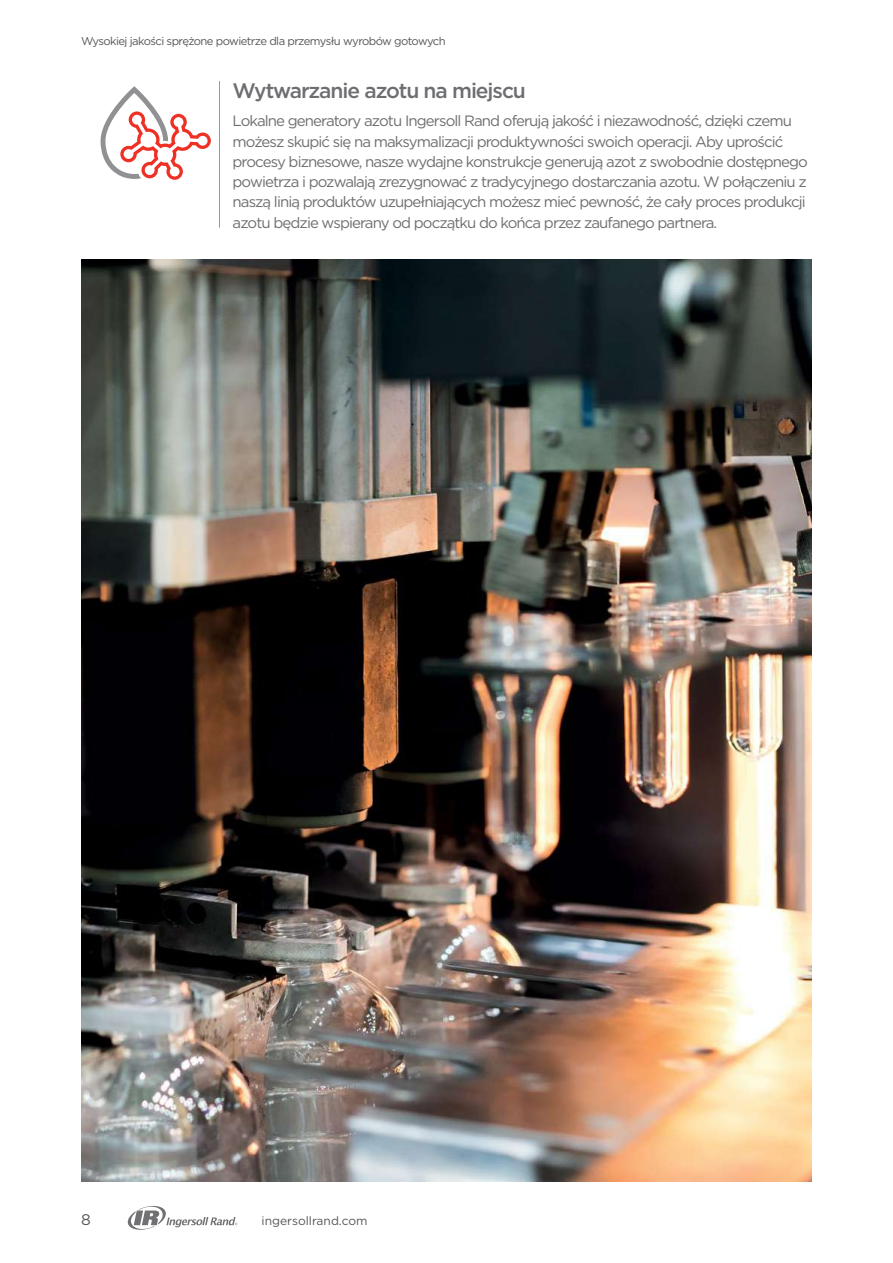
<style>
.page{position:relative;width:893px;height:1263px;background:#fff}
.page>*{position:absolute;margin:0;border:0;box-sizing:border-box;transform-origin:0 0}
.t1{font:500 21px "Gotham";letter-spacing:-.05em;color:#6d6e71}
.t2{font:15.3px "Gotham";color:#565659}
.t3{font:15px/20.2px "Gotham";letter-spacing:-.06em;color:#6d6e71}
.t4{font:12px "Gotham";color:#565659}
.t5{font:11.25px "Gotham";letter-spacing:-.05em;color:#565659}
</style>
<div class="page">
<svg style="left:128px;top:1206px;width:109px;height:24px"></svg>
<hr style="left:219px;top:81px;width:1px;height:147px;background:#95979a">
<svg style="left:101px;top:86px;width:110px;height:94px"></svg>
<img style="left:81px;top:260px;width:731px;height:922px">
<p class="t5" style="left:81px;top:34px;width:366px">Wysokiej jakości sprężone powietrze dla przemysłu wyrobów gotowych</p>
<h1 class="t1" style="left:233px;top:76px;width:295px">Wytwarzanie azotu na miejscu</h1>
<p class="t3" style="left:233px;top:111px;width:577px">Lokalne generatory azotu Ingersoll Rand oferują jakość i niezawodność, dzięki czemu możesz skupić się na maksymalizacji produktywności swoich operacji. Aby uprościć procesy biznesowe, nasze wydajne konstrukcje generują azot z swobodnie dostępnego powietrza i pozwalają zrezygnować z tradycyjnego dostarczania azotu. W połączeniu z naszą linią produktów uzupełniających możesz mieć pewność, że cały proces produkcji azotu będzie wspierany od początku do końca przez zaufanego partnera.</p>
<p class="t2" style="left:81px;top:1210px;width:11px">8</p>
<p class="t4" style="left:262px;top:1213px;width:107px">ingersollrand.com</p>
</div>
